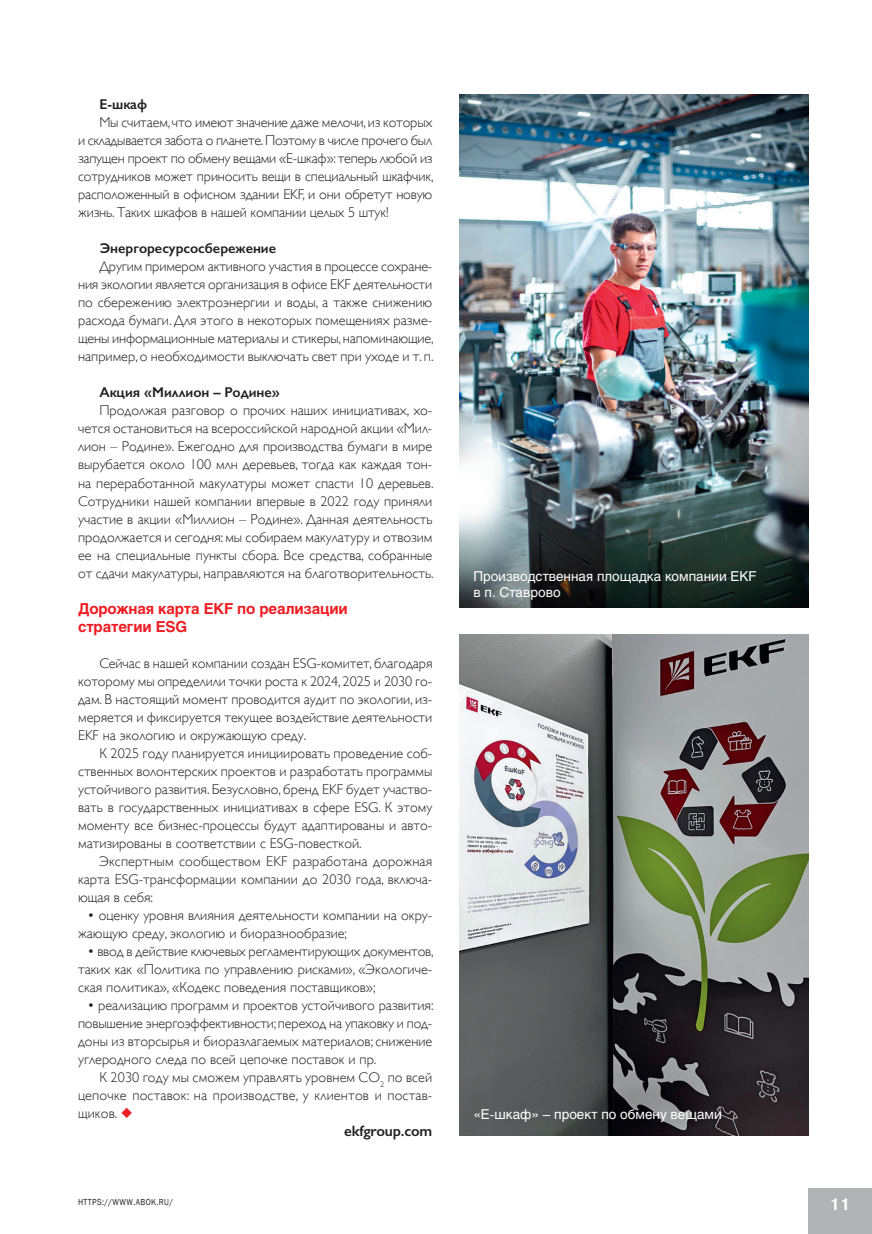
<style>
.page{position:relative;width:872px;height:1234px;background:#fff}
.page>*{position:absolute;margin:0;border:0;box-sizing:border-box;transform-origin:0 0}
.t1{font:700 16.5px "Pragmatica";color:#fff;scale:.89 1}
._0_Main_text{font:700 15px/18px "Helios";letter-spacing:-.01em;color:#ee1d23}
._0_Main_text-2{font:600 15px "Gill Sans";letter-spacing:-.01em;color:#231f20}
._0_Main_text-3{font:300 14.25px/18px "Gill Sans";color:#231f20;text-align:justify}
._0_Main_text-4{font:600 14.25px "Gill Sans";color:#231f20}
._0_Main_text-5{font:13.5px/16.5px "Helios";color:#fff}
.t2{font:9px "Franklin Gothic";letter-spacing:.05em;color:#231f20;scale:.89 1}
</style>
<div class="page">
<div style="left:808px;top:1188px;width:64px;height:45px;background:#b2b3b7"></div>
<img style="left:459px;top:94px;width:349px;height:513px">
<img style="left:459px;top:634px;width:349px;height:501px">
<p class="_0_Main_text-4" style="left:99px;top:96px;width:49px">Е-шкаф</p>
<p class="_0_Main_text-3" style="left:78px;top:113px;width:357px;text-indent:21px">Мы считаем, что имеют значение даже мелочи, из которых и складывается забота о планете. Поэтому в числе прочего был запущен проект по обмену вещами «Е-шкаф»: теперь любой из сотрудников может приносить вещи в специальный шкафчик, расположенный в офисном здании EKF, и они обретут новую жизнь. Таких шкафов в нашей компании целых 5 штук!</p>
<p class="_0_Main_text-4" style="left:99px;top:240px;width:178px">Энергоресурсосбережение</p>
<p class="_0_Main_text-3" style="left:78px;top:257px;width:357px;text-indent:21px">Другим примером активного участия в процессе сохране&shy;ния экологии является организация в офисе EKF деятельности по сбережению электроэнергии и воды, а также снижению расхода бумаги. Для этого в некоторых помещениях разме&shy;щены информационные материалы и стикеры, напоминающие, например, о необходимости выключать свет при уходе и т. п.</p>
<p class="_0_Main_text-4" style="left:99px;top:384px;width:182px">Акция «Миллион – Родине»</p>
<p class="_0_Main_text-3" style="left:78px;top:401px;width:357px;text-indent:21px">Продолжая разговор о прочих наших инициативах, хо&shy;чется остановиться на всероссийской народной акции «Мил&shy;лион – Родине». Ежегодно для производства бумаги в мире вырубается около 100 млн деревьев, тогда как каждая тон&shy;на переработанной макулатуры может спасти 10 деревьев.<br>Сотрудники нашей компании впервые в 2022 году приняли участие в акции «Миллион – Родине». Данная деятельность продолжается и сегодня: мы собираем макулатуру и отвозим ее на специальные пункты сбора. Все средства, собранные от сдачи макулатуры, направляются на благотворительность.</p>
<p class="_0_Main_text" style="left:78px;top:599px;width:271px">Дорожная карта EKF по реализации стратегии ESG</p>
<p class="_0_Main_text-3" style="left:78px;top:653px;width:356px;text-indent:21px">Сейчас в нашей компании создан ESG-комитет, благодаря которому мы определили точки роста к 2024, 2025 и 2030 го&shy;дам. В настоящий момент проводится аудит по экологии, из&shy;меряется и фиксируется текущее воздействие деятельности EKF на экологию и окружающую среду.</p>
<p class="_0_Main_text-3" style="left:78px;top:743px;width:356px;text-indent:21px">К 2025 году планируется инициировать проведение соб&shy;ственных волонтерских проектов и разработать программы устойчивого развития. Безусловно, бренд EKF будет участво&shy;вать в государственных инициативах в сфере ESG. К этому моменту все бизнес-процессы будут адаптированы и авто&shy;матизированы в соответствии с ESG-повесткой.</p>
<p class="_0_Main_text-3" style="left:78px;top:851px;width:356px;text-indent:21px">Экспертным сообществом EKF разработана дорожная карта ESG-трансформации компании до 2030 года, включа&shy;ющая в себя:</p>
<p class="_0_Main_text-3" style="left:78px;top:905px;width:356px;text-indent:9px">• оценку уровня влияния деятельности компании на окру&shy;жающую среду, экологию и биоразнообразие;</p>
<p class="_0_Main_text-3" style="left:78px;top:941px;width:357px;text-indent:9px">• ввод в действие ключевых регламентирующих документов, таких как «Политика по управлению рисками», «Экологиче&shy;ская политика», «Кодекс поведения поставщиков»;</p>
<p class="_0_Main_text-3" style="left:78px;top:995px;width:357px;text-indent:9px">• реализацию программ и проектов устойчивого развития: повышение энергоэффективности; переход на упаковку и под&shy;доны из вторсырья и биоразлагаемых материалов; снижение углеродного следа по всей цепочке поставок и пр.</p>
<p class="_0_Main_text-3" style="left:78px;top:1067px;width:356px;text-indent:21px">К 2030 году мы сможем управлять уровнем CO<sub>2</sub> по всей цепочке поставок: на производстве, у клиентов и постав&shy;щиков.</p>
<p class="_0_Main_text-2" style="left:344px;top:1121px;width:90px">ekfgroup.com</p>
<p class="_0_Main_text-5" style="left:473px;top:567px;width:285px">Производственная площадка компании EKF в п. Ставрово</p>
<p class="_0_Main_text-5" style="left:473px;top:1105px;width:250px">«Е-шкаф» – проект по обмену вещами</p>
<p class="t2" style="left:78px;top:1196px;width:108px">HTTPS://WWW.ABOK.RU/</p>
<p class="t1" style="left:830px;top:1193px;width:24px">11</p>
</div>
